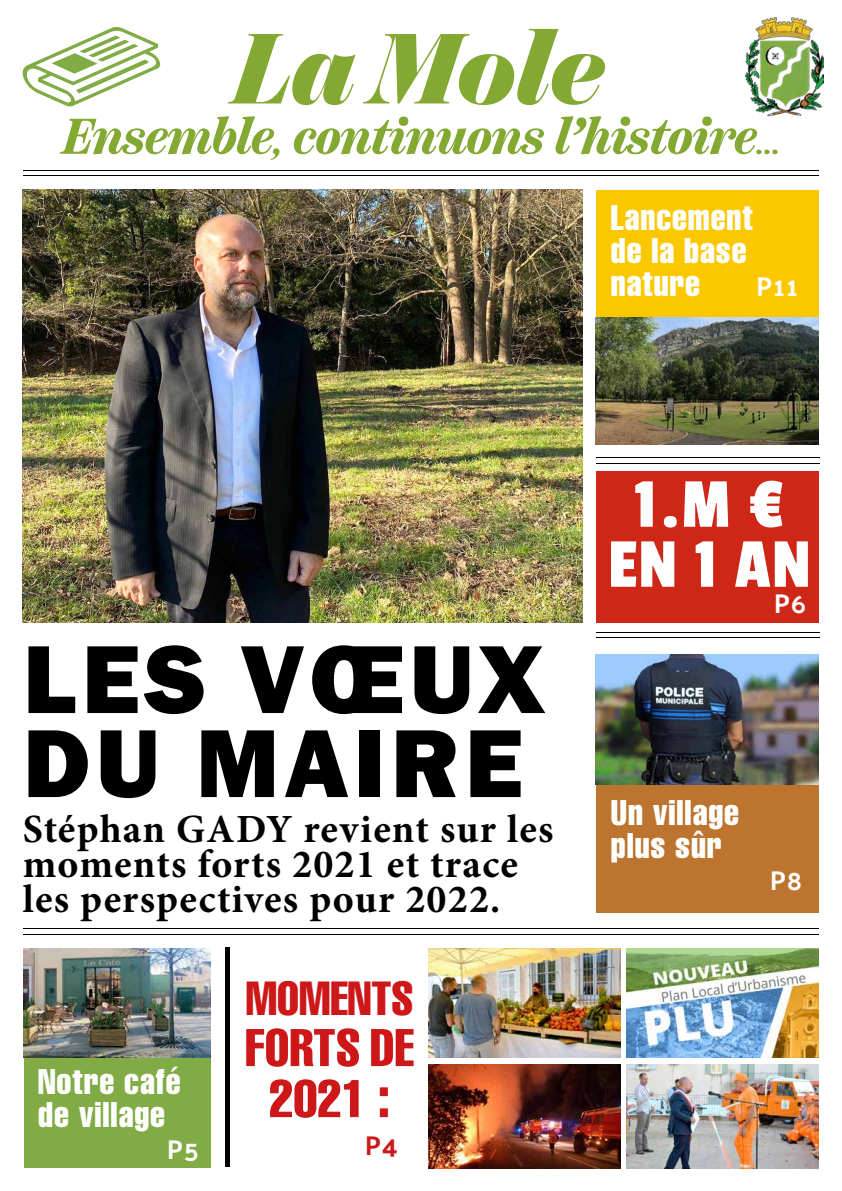
<style>
.page{position:relative;width:842px;height:1191px;background:#fff}
.page>*{position:absolute;margin:0;border:0;box-sizing:border-box;transform-origin:0 0}
.t1{font:800 100px/84px "Franklin Gothic";letter-spacing:.05em;color:#000}
.t2{font:italic 900 100px "Chamberi Display";color:#83a932}
.t3{font:73px/60px "Passion One";color:#fff;text-align:center}
.t4{font:extra-condensed 52px/51px "Helvetica";letter-spacing:.005em;color:#cd1719;text-align:center}
.t5{font:italic 700 50px "Scotch Text Cond";letter-spacing:-.03em;color:#83a932}
.t6{font:extra-condensed 47px "Helvetica";color:#cd1719}
.t7{font:700 40px/35px "Minion Pro";letter-spacing:.03em;color:#000}
.t8{font:extra-condensed 35px/33px "Helvetica";letter-spacing:.025em;color:#fff}
.t9{font:700 27px "Palanquin";letter-spacing:.025em;color:#fff}
.t10{font:700 27px "Palanquin";color:#cd1719}
.s1{font-size:30px}
.s2{font-family:"Modern Serif";font-weight:400;font-style:normal;font-size:30px}
</style>
<div class="page">
<img style="left:745px;top:18px;width:78px;height:99px">
<hr style="left:23px;top:175px;width:796px;height:1px;background:#000">
<hr style="left:23px;top:170px;width:796px;height:1px;background:#000">
<hr style="left:23px;top:933px;width:796px;height:1px;background:#000">
<hr style="left:23px;top:928px;width:796px;height:1px;background:#000">
<svg style="left:23px;top:27px;width:137px;height:80px"></svg>
<div style="left:596px;top:190px;width:223px;height:254px;background:#fbc800"></div>
<img style="left:429px;top:948px;width:389px;height:109px">
<img style="left:429px;top:1064px;width:192px;height:104px">
<img style="left:626px;top:1064px;width:192px;height:104px">
<div style="left:24px;top:948px;width:187px;height:220px;background:#80ab45"></div>
<img style="left:24px;top:948px;width:187px;height:109px">
<div style="left:596px;top:658px;width:223px;height:254px;background:#bc742e"></div>
<hr style="left:596px;top:463px;width:223px;height:1px;background:#000">
<hr style="left:596px;top:457px;width:223px;height:1px;background:#000">
<hr style="left:596px;top:637px;width:223px;height:1px;background:#000">
<hr style="left:596px;top:632px;width:223px;height:1px;background:#000">
<hr style="left:621px;top:946px;width:4px;height:225px;background:#fff">
<div style="left:225px;top:947px;width:5px;height:220px;background:#000"></div>
<img style="left:596px;top:317px;width:223px;height:127px">
<img style="left:596px;top:654px;width:223px;height:130px">
<img style="left:23px;top:190px;width:560px;height:432px">
<div style="left:596px;top:471px;width:223px;height:151px;background:#cf2717"></div>
<h1 class="t2" style="left:233px;top:-7px;width:372px">La Mole</h1>
<p class="t5" style="left:61px;top:108px;width:720px">Ensemble<span class="s1">,</span> continuons l’histoire<span class="s2">...</span></p>
<p class="t8" style="left:611px;top:200px;width:143px">Lancement de la base nature</p>
<p class="t9" style="left:756px;top:271px;width:43px">P11</p>
<h1 class="t1" style="left:23px;top:637px;width:523px">LES VŒUX<br>DU MAIRE</h1>
<p class="t7" style="left:23px;top:811px;width:532px">Stéphan GADY revient sur les moments forts 2021 et trace les perspectives pour 2022.</p>
<p class="t8" style="left:38px;top:1064px;width:144px">Notre café de village</p>
<p class="t9" style="left:167px;top:1133px;width:33px">P5</p>
<p class="t6" style="left:246px;top:968px;width:169px">MOMENTS</p>
<h3 class="t4" style="left:245px;top:1021px;width:170px">FORTS DE<br>2021 :</h3>
<p class="t10" style="left:365px;top:1130px;width:35px">P4</p>
<h2 class="t3" style="left:608px;top:473px;width:205px">1.M €<br>EN 1 AN</h2>
<p class="t9" style="left:774px;top:587px;width:34px">P6</p>
<p class="t8" style="left:611px;top:795px;width:130px">Un village plus sûr</p>
<p class="t9" style="left:770px;top:864px;width:34px">P8</p>
</div>
